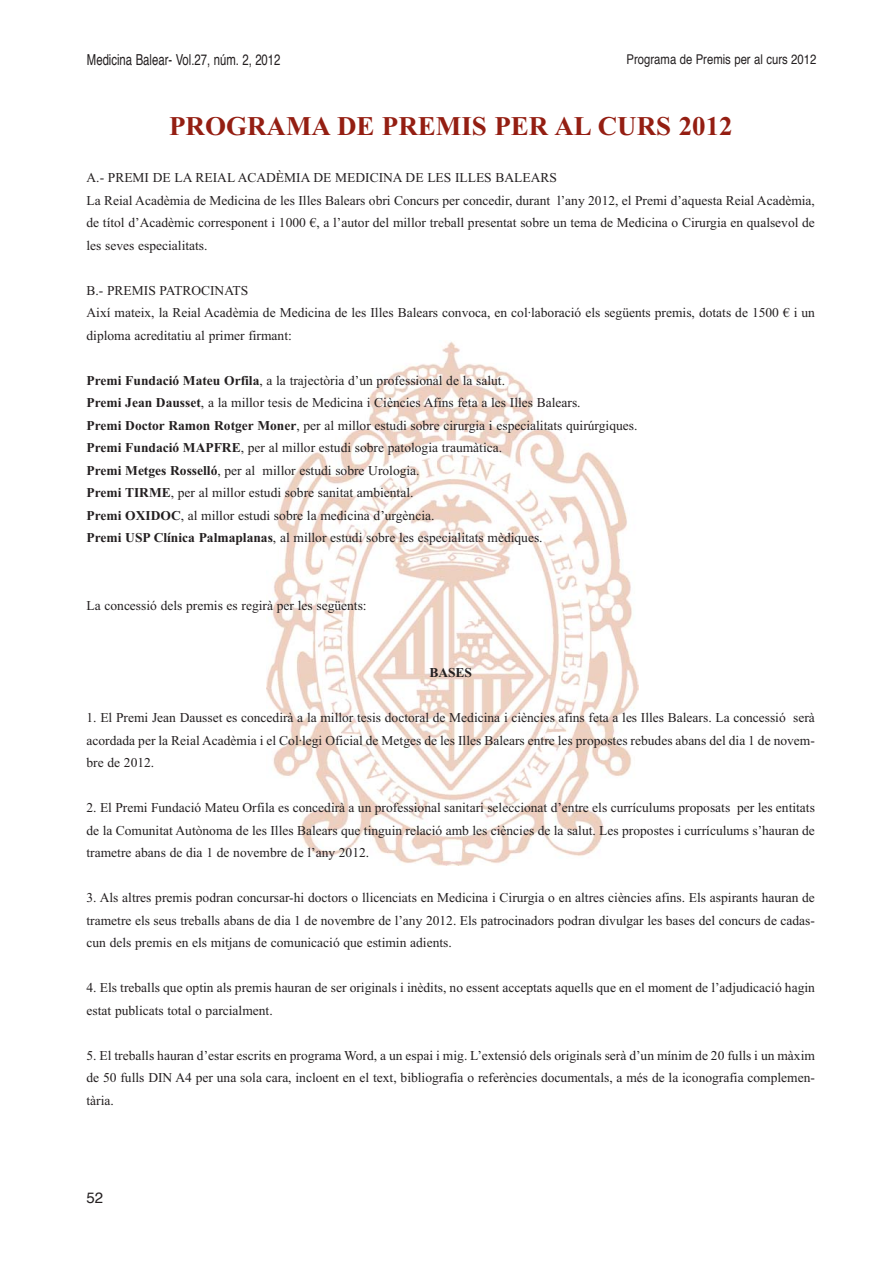
<style>
.page{position:relative;width:893px;height:1263px;background:#fff}
.page>*{position:absolute;margin:0;border:0;box-sizing:border-box;transform-origin:0 0}
.t1{font:700 27px "Times New Roman";color:#941e12}
.t2{font:15.15px "Helvetica";color:#231f20;scale:.75 1}
.t3{font:15px "Helvetica";color:#231f20}
.t4{font:13.5px/22.5px "Times New Roman";color:#231f20}
.t5{font:13.5px "Helvetica";color:#231f20;scale:.84 1}
.t6{font:700 13.5px "Times New Roman";color:#231f20}
.s1{font-weight:700}
</style>
<div class="page">
<img style="left:266px;top:341px;width:372px;height:525px">
<p class="t2" style="left:87px;top:53px;width:260px">Medicina Balear- Vol.27, núm. 2, 2012</p>
<p class="t5" style="left:627px;top:53px;width:227px">Programa de Premis per al curs 2012</p>
<p class="t1" style="left:169px;top:117px;width:565px">PROGRAMA DE PREMIS PER AL CURS 2012</p>
<p class="t4" style="left:87px;top:168px;width:730px">A.- PREMI DE LA REIAL ACADÈMIA DE MEDICINA DE LES ILLES BALEARS<br>La Reial Acadèmia de Medicina de les Illes Balears obri Concurs per concedir, durant l’any 2012, el Premi d’aquesta Reial Acadèmia, de títol d’Acadèmic corresponent i 1000 €, a l’autor del millor treball presentat sobre un tema de Medicina o Cirurgia en qualsevol de les seves especialitats.</p>
<p class="t4" style="left:87px;top:280px;width:730px">B.- PREMIS PATROCINATS<br>Així mateix, la Reial Acadèmia de Medicina de les Illes Balears convoca, en col·laboració els següents premis, dotats de 1500 € i un diploma acreditatiu al primer firmant:</p>
<p class="t4" style="left:87px;top:370px;width:552px"><span class="s1">Premi Fundació Mateu Orfila</span>, a la trajectòria d’un professional de la salut.<br><span class="s1">Premi Jean Dausset</span>, a la millor tesis de Medicina i Ciències Afins feta a les Illes Balears.<br><span class="s1">Premi Doctor Ramon Rotger Moner</span>, per al millor estudi sobre cirurgia i especialitats quirúrgiques.<br><span class="s1">Premi Fundació MAPFRE</span>, per al millor estudi sobre patologia traumàtica.<br><span class="s1">Premi Metges Rosselló</span>, per al millor estudi sobre Urologia.<br><span class="s1">Premi TIRME</span>, per al millor estudi sobre sanitat ambiental.<br><span class="s1">Premi OXIDOC</span>, al millor estudi sobre la medicina d’urgència.<br><span class="s1">Premi USP Clínica Palmaplanas</span>, al millor estudi sobre les especialitats mèdiques.</p>
<p class="t4" style="left:87px;top:595px;width:282px">La concessió dels premis es regirà per les següents:</p>
<p class="t6" style="left:429px;top:668px;width:44px">BASES</p>
<p class="t4" style="left:87px;top:708px;width:730px;text-align:justify">1. El Premi Jean Dausset es concedirà a la millor tesis doctoral de Medicina i ciències afins feta a les Illes Balears. La concessió serà acordada per la Reial Acadèmia i el Col·legi Oficial de Metges de les Illes Balears entre les propostes rebudes abans del dia 1 de novem&shy;bre de 2012.</p>
<p class="t4" style="left:87px;top:798px;width:730px;text-align:justify">2. El Premi Fundació Mateu Orfila es concedirà a un professional sanitari seleccionat d’entre els currículums proposats per les entitats de la Comunitat Autònoma de les Illes Balears que tinguin relació amb les ciències de la salut. Les propostes i currículums s’hauran de trametre abans de dia 1 de novembre de l’any 2012.</p>
<p class="t4" style="left:87px;top:888px;width:730px;text-align:justify">3. Als altres premis podran concursar-hi doctors o llicenciats en Medicina i Cirurgia o en altres ciències afins. Els aspirants hauran de trametre els seus treballs abans de dia 1 de novembre de l’any 2012. Els patrocinadors podran divulgar les bases del concurs de cadas&shy;cun dels premis en els mitjans de comunicació que estimin adients.</p>
<p class="t4" style="left:87px;top:978px;width:730px">4. Els treballs que optin als premis hauran de ser originals i inèdits, no essent acceptats aquells que en el moment de l’adjudicació hagin estat publicats total o parcialment.</p>
<p class="t4" style="left:87px;top:1045px;width:730px;text-align:justify">5. El treballs hauran d’estar escrits en programa Word, a un espai i mig. L’extensió dels originals serà d’un mínim de 20 fulls i un màxim de 50 fulls DIN A4 per una sola cara, incloent en el text, bibliografia o referències documentals, a més de la iconografia complemen&shy;tària.</p>
<p class="t3" style="left:86px;top:1191px;width:18px">52</p>
</div>
